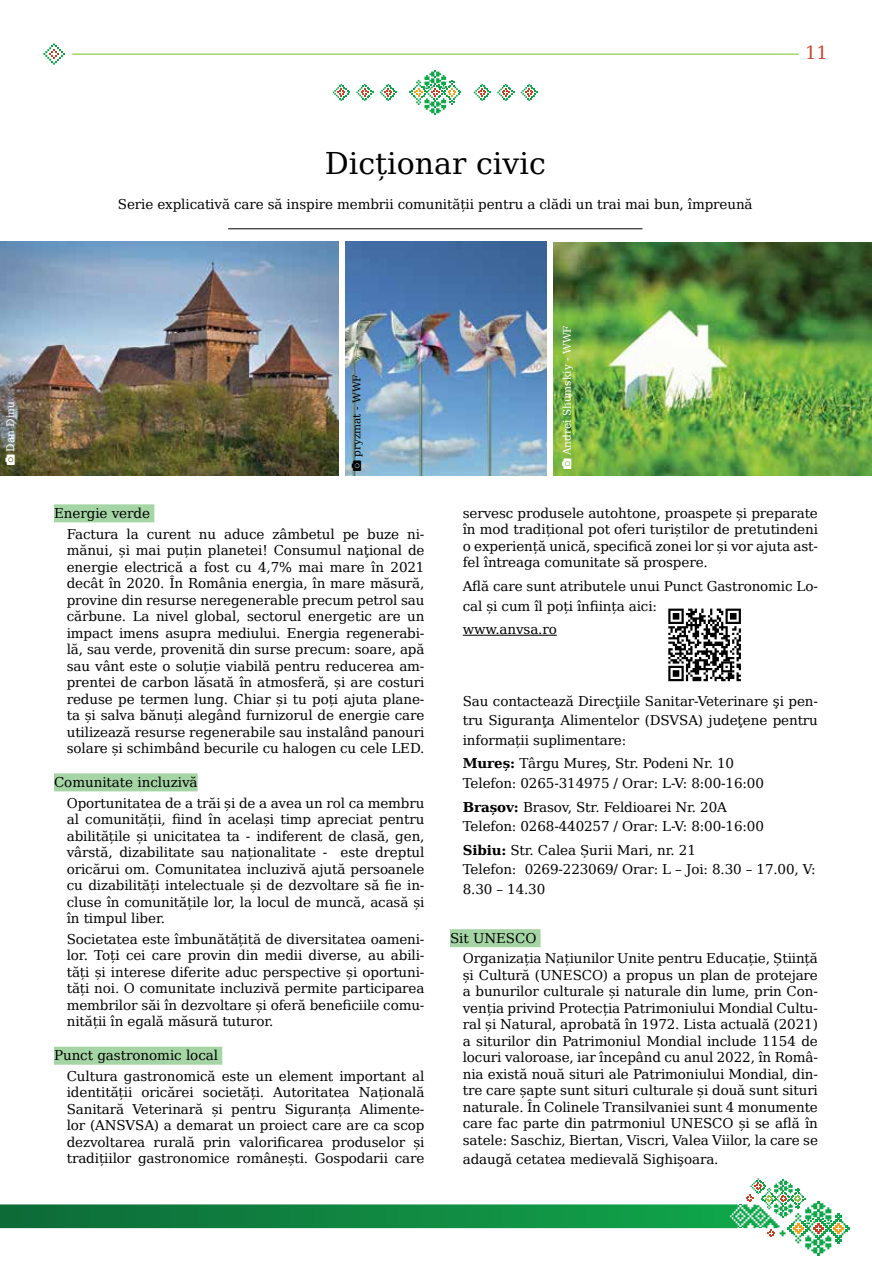
<style>
.page{position:relative;width:872px;height:1263px;background:#fff}
.page>*{position:absolute;margin:0;border:0;box-sizing:border-box;transform-origin:0 0}
.t1{font:30px "DejaVu Serif";color:#000}
.t2{font:18px "DejaVu Serif";color:#c74527}
.t3{font:13.5px/16.5px "DejaVu Serif";letter-spacing:-.01em;color:#000}
.t4{font:10.5px "DejaVu Serif";color:#fff}
.t5{font:10.5px "DejaVu Serif";color:#000}
.s1{font-weight:700}
</style>
<div class="page">
<svg style="left:0;top:1178px;width:849px;height:77px"></svg>
<svg style="left:43px;top:43px;width:22px;height:22px"></svg>
<hr style="left:72px;top:54px;width:727px;height:1px;background:#8ac440">
<svg style="left:409px;top:70px;width:52px;height:45px"></svg>
<svg style="left:474px;top:84px;width:17px;height:17px"></svg>
<svg style="left:333px;top:84px;width:17px;height:17px"></svg>
<svg style="left:497px;top:84px;width:17px;height:17px"></svg>
<svg style="left:356px;top:84px;width:17px;height:17px"></svg>
<svg style="left:521px;top:84px;width:17px;height:17px"></svg>
<svg style="left:380px;top:84px;width:17px;height:17px"></svg>
<div style="left:54px;top:504px;width:100px;height:18px;background:#a5d5a5"></div>
<div style="left:54px;top:773px;width:144px;height:18px;background:#a5d5a5"></div>
<div style="left:54px;top:1047px;width:168px;height:18px;background:#a5d5a5"></div>
<hr style="left:228px;top:229px;width:414px;height:1px;background:#000">
<img style="left:553px;top:243px;width:319px;height:232px">
<img style="left:0;top:241px;width:339px;height:234px">
<img style="left:346px;top:241px;width:200px;height:234px">
<hr style="left:463px;top:635px;width:94px;height:1px;background:#000">
<div style="left:450px;top:929px;width:90px;height:18px;background:#a5d5a5"></div>
<svg style="left:668px;top:608px;width:73px;height:74px"></svg>
<svg style="left:668px;top:609px;width:73px;height:72px"></svg>
<svg style="left:562px;top:459px;width:9px;height:10px"></svg>
<svg style="left:6px;top:455px;width:9px;height:10px"></svg>
<svg style="left:352px;top:460px;width:9px;height:11px"></svg>
<h1 class="t1" style="left:325px;top:141px;width:223px">Dicționar civic</h1>
<p class="t3" style="left:118px;top:196px;width:636px">Serie explicativă care să inspire membrii comunității pentru a clădi un trai mai bun, împreună</p>
<h2 class="t2" style="left:805px;top:39px;width:24px">11</h2>
<p class="t4" style="left:3px;top:451px;width:52px;rotate:-90deg">Dan Dinu</p>
<p class="t5" style="left:349px;top:457px;width:84px;rotate:-90deg">pryzmat - WWF</p>
<p class="t3" style="left:67px;top:502px;width:359px;line-height:20.7px;text-indent:-13px">Energie verde<br>Factura la curent nu aduce zâmbetul pe buze ni-</p>
<p class="t3" style="left:67px;top:542px;width:359px;text-align:justify">mănui, și mai puțin planetei! Consumul naţional de energie electrică a fost cu 4,7% mai mare în 2021 decât în 2020. În România energia, în mare măsură, provine din resurse neregenerable precum petrol sau cărbune. La nivel global, sectorul energetic are un impact imens asupra mediului. Energia regenerabi&shy;lă, sau verde, provenită din surse precum: soare, apă sau vânt este o soluție viabilă pentru reducerea am&shy;prentei de carbon lăsată în atmosferă, și are costuri reduse pe termen lung. Chiar și tu poți ajuta plane&shy;ta și salva bănuți alegând furnizorul de energie care utilizează resurse regenerabile sau instalând panouri solare și schimbând becurile cu halogen cu cele LED.</p>
<p class="t3" style="left:67px;top:771px;width:359px;line-height:20.7px;text-indent:-13px">Comunitate incluzivă<br>Oportunitatea de a trăi și de a avea un rol ca membru</p>
<p class="t3" style="left:67px;top:811px;width:359px;text-align:justify">al comunității, fiind în același timp apreciat pentru abilitățile și unicitatea ta - indiferent de clasă, gen, vârstă, dizabilitate sau naționalitate - este dreptul oricărui om. Comunitatea incluzivă ajută persoanele cu dizabilități intelectuale și de dezvoltare să fie in&shy;cluse în comunitățile lor, la locul de muncă, acasă și în timpul liber.</p>
<p class="t3" style="left:67px;top:930px;width:359px;text-align:justify">Societatea este îmbunătățită de diversitatea oameni&shy;lor. Toți cei care provin din medii diverse, au abili&shy;tăți și interese diferite aduc perspective și oportuni&shy;tăți noi. O comunitate incluzivă permite participarea membrilor săi în dezvoltare și oferă beneficiile comu&shy;nității în egală măsură tuturor.</p>
<p class="t3" style="left:67px;top:1044px;width:359px;line-height:20.7px;text-indent:-13px">Punct gastronomic local<br>Cultura gastronomică este un element important al</p>
<p class="t3" style="left:67px;top:1084px;width:359px;text-align:justify">identității oricărei societăți. Autoritatea Națională Sanitară Veterinară și pentru Siguranța Alimente&shy;lor (ANSVSA) a demarat un proiect care are ca scop dezvoltarea rurală prin valorificarea produselor și tradițiilor gastronomice românești. Gospodarii care</p>
<p class="t4" style="left:559px;top:455px;width:131px;rotate:-90deg">Andrei Shumskiy - WWF</p>
<p class="t3" style="left:463px;top:504px;width:357px;text-align:justify">servesc produsele autohtone, proaspete și preparate în mod tradițional pot oferi turiștilor de pretutindeni o experiență unică, specifică zonei lor și vor ajuta ast&shy;fel întreaga comunitate să prospere.</p>
<p class="t3" style="left:463px;top:576px;width:357px;line-height:19.5px">Află care sunt atributele unui Punct Gastronomic Lo&shy;cal și cum îl poți înființa aici:</p>
<p class="t3" style="left:463px;top:621px;width:96px">www.anvsa.ro</p>
<p class="t3" style="left:463px;top:691px;width:357px;line-height:19.5px;text-align:justify">Sau contactează Direcţiile Sanitar-Veterinare şi pen&shy;tru Siguranţa Alimentelor (DSVSA) judeţene pentru informații suplimentare:</p>
<p class="t3" style="left:463px;top:753px;width:303px;line-height:19.5px"><span class="s1">Mureș:</span> Târgu Mureș, Str. Podeni Nr. 10<br>Telefon: 0265-314975 / Orar: L-V: 8:00-16:00</p>
<p class="t3" style="left:463px;top:797px;width:303px;line-height:19.5px"><span class="s1">Brașov:</span> Brasov, Str. Feldioarei Nr. 20A<br>Telefon: 0268-440257 / Orar: L-V: 8:00-16:00</p>
<p class="t3" style="left:463px;top:840px;width:354px;line-height:19.5px"><span class="s1">Sibiu:</span> Str. Calea Șurii Mari, nr. 21<br>Telefon: 0269-223069/ Orar: L – Joi: 8.30 – 17.00, V:<br>8.30 – 14.30</p>
<p class="t3" style="left:463px;top:927px;width:357px;line-height:20.7px;text-indent:-13px">Sit UNESCO<br>Organizația Națiunilor Unite pentru Educație, Știință</p>
<p class="t3" style="left:463px;top:966px;width:357px;text-align:justify">și Cultură (UNESCO) a propus un plan de protejare a bunurilor culturale și naturale din lume, prin Con&shy;venția privind Protecția Patrimoniului Mondial Cultu&shy;ral și Natural, aprobată în 1972. Lista actuală (2021) a siturilor din Patrimoniul Mondial include 1154 de locuri valoroase, iar începând cu anul 2022, în Româ&shy;nia există nouă situri ale Patrimoniului Mondial, din&shy;tre care șapte sunt situri culturale și două sunt situri naturale. În Colinele Transilvaniei sunt 4 monumente care fac parte din patrmoniul UNESCO și se află în satele: Saschiz, Biertan, Viscri, Valea Viilor, la care se</p>
<p class="t3" style="left:463px;top:1151px;width:257px">adaugă cetatea medievală Sighişoara.</p>
</div>
